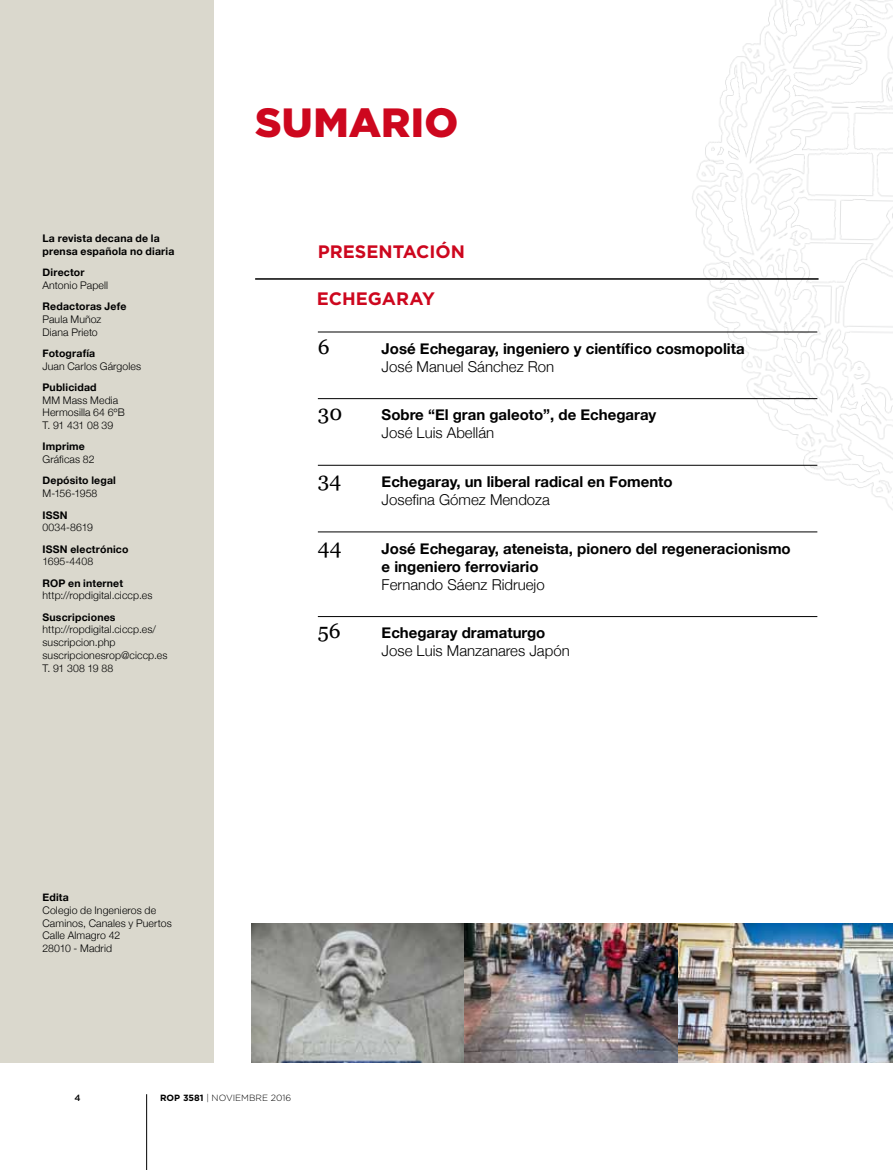
<style>
.page{position:relative;width:893px;height:1170px;background:#fff}
.page>*{position:absolute;margin:0;border:0;box-sizing:border-box;transform-origin:0 0}
.t1{font:900 40.8px "Gotham";letter-spacing:.005em;color:#cd071e}
.t2{font:21px "Georgia";color:#000}
.t3{font:700 18px "Gotham";color:#cd071e}
.t4{font:700 15px/18px "Helvetica Neue";color:#000}
.t5{font:300 15px "Helvetica Neue";color:#000}
.t6{font:300 10.5px/12.8px "Helvetica Neue";letter-spacing:.01em;color:#000}
.t7{font:700 10.5px/12.8px "Helvetica Neue";letter-spacing:.015em;color:#000}
.t8{font:300 9px "Gotham";color:#000}
.t9{font:500 9px "Gotham";color:#000}
.s1{font-weight:700}
</style>
<div class="page">
<hr style="left:146px;top:1094px;width:1px;height:75px;background:#000">
<img style="left:670px;top:0;width:223px;height:533px">
<div style="left:0;top:0;width:214px;height:1062px;background:#dad8cd"></div>
<hr style="left:318px;top:331px;width:499px;height:1px;background:#000">
<hr style="left:318px;top:398px;width:499px;height:1px;background:#000">
<hr style="left:318px;top:465px;width:499px;height:1px;background:#000">
<hr style="left:318px;top:531px;width:499px;height:1px;background:#000">
<hr style="left:318px;top:616px;width:499px;height:1px;background:#000">
<hr style="left:255px;top:278px;width:564px;height:2px;background:#000">
<img style="left:251px;top:923px;width:642px;height:139px">
<p class="t7" style="left:43px;top:232px;width:133px">La revista decana de la prensa española no diaria</p>
<p class="t7" style="left:43px;top:266px;width:44px">Director</p>
<p class="t6" style="left:43px;top:278px;width:67px">Antonio Papell</p>
<p class="t7" style="left:43px;top:300px;width:85px">Redactoras Jefe</p>
<p class="t6" style="left:43px;top:312px;width:60px">Paula Muñoz<br>Diana Prieto</p>
<p class="t7" style="left:43px;top:346px;width:54px">Fotografía</p>
<p class="t6" style="left:43px;top:359px;width:100px">Juan Carlos Gárgoles</p>
<p class="t7" style="left:43px;top:380px;width:56px">Publicidad</p>
<p class="t6" style="left:43px;top:393px;width:84px">MM Mass Media<br>Hermosilla 64 6ºB<br>T. 91 431 08 39</p>
<p class="t7" style="left:43px;top:440px;width:44px">Imprime</p>
<p class="t6" style="left:43px;top:453px;width:54px">Gráficas 82</p>
<p class="t7" style="left:43px;top:474px;width:75px">Depósito legal</p>
<p class="t6" style="left:43px;top:487px;width:56px">M-156-1958</p>
<p class="t7" style="left:43px;top:508px;width:27px">ISSN</p>
<p class="t6" style="left:43px;top:521px;width:52px">0034-8619</p>
<p class="t7" style="left:43px;top:542px;width:88px">ISSN electrónico</p>
<p class="t6" style="left:43px;top:555px;width:52px">1695-4408</p>
<p class="t7" style="left:43px;top:576px;width:82px">ROP en internet</p>
<p class="t6" style="left:43px;top:589px;width:111px">http://ropdigital.ciccp.es</p>
<p class="t7" style="left:43px;top:610px;width:75px">Suscripciones</p>
<p class="t6" style="left:43px;top:623px;width:126px">http://ropdigital.ciccp.es/ suscripcion.php suscripcionesrop@ciccp.es<br>T. 91 308 19 88</p>
<h1 class="t1" style="left:255px;top:94px;width:205px">SUMARIO</h1>
<h3 class="t3" style="left:318px;top:239px;width:149px">PRESENTACIÓN</h3>
<h3 class="t3" style="left:317px;top:287px;width:120px">ECHEGARAY</h3>
<h2 class="t2" style="left:318px;top:334px;width:13px">6</h2>
<h3 class="t4" style="left:382px;top:339px;width:364px">José Echegaray, ingeniero y científico cosmopolita</h3>
<h3 class="t5" style="left:382px;top:357px;width:174px">José Manuel Sánchez Ron</h3>
<h2 class="t2" style="left:318px;top:401px;width:26px">30</h2>
<h3 class="t4" style="left:382px;top:405px;width:276px">Sobre “El gran galeoto”, de Echegaray</h3>
<h3 class="t5" style="left:382px;top:424px;width:114px">José Luis Abellán</h3>
<h2 class="t2" style="left:318px;top:467px;width:25px">34</h2>
<h3 class="t4" style="left:382px;top:472px;width:293px">Echegaray, un liberal radical en Fomento</h3>
<h3 class="t5" style="left:382px;top:490px;width:170px">Josefina Gómez Mendoza</h3>
<h2 class="t2" style="left:318px;top:534px;width:25px">44</h2>
<h3 class="t4" style="left:382px;top:539px;width:411px">José Echegaray, ateneista, pionero del regeneracionismo e ingeniero ferroviario</h3>
<h3 class="t5" style="left:382px;top:575px;width:165px">Fernando Sáenz Ridruejo</h3>
<h2 class="t2" style="left:318px;top:619px;width:24px">56</h2>
<h3 class="t4" style="left:382px;top:623px;width:165px">Echegaray dramaturgo</h3>
<h3 class="t5" style="left:382px;top:641px;width:190px">Jose Luis Manzanares Japón</h3>
<p class="t7" style="left:43px;top:890px;width:28px">Edita</p>
<p class="t6" style="left:43px;top:903px;width:131px">Colegio de Ingenieros de<br>Caminos, Canales y Puertos<br>Calle Almagro 42<br>28010 - Madrid</p>
<p class="t9" style="left:74px;top:1092px;width:8px">4</p>
<p class="t8" style="left:160px;top:1092px;width:133px"><span class="s1">ROP 3581</span> | NOVIEMBRE 2016</p>
</div>
